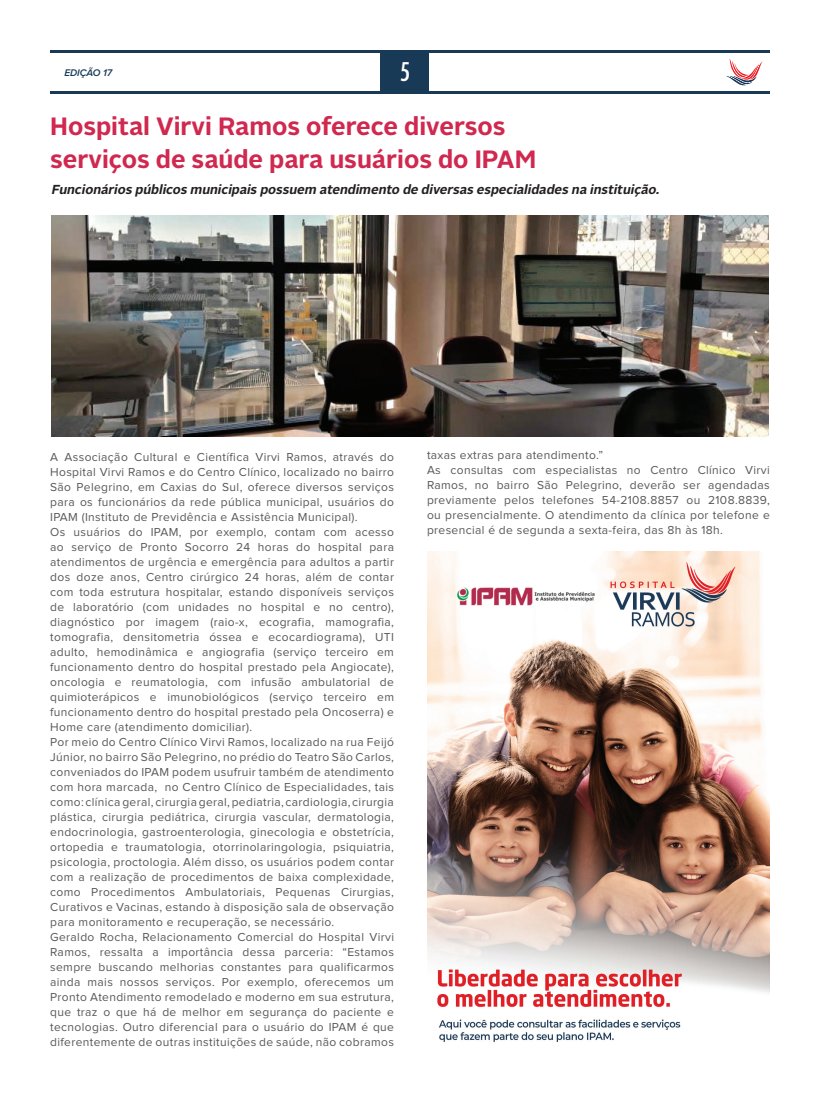
<style>
.page{position:relative;width:820px;height:1106px;background:#fff}
.page>*{position:absolute;margin:0;border:0;box-sizing:border-box;transform-origin:0 0}
.t1{font:700 25px/33px "Alright Sans";color:#d0284f}
.t2{font:500 condensed 25px "Futura";color:#fff}
.t3{font:italic 700 13px "Alright Sans";color:#231f20}
.t4{font:12px/15px "Proxima Nova";letter-spacing:.03em;color:#57585a}
.t5{font:italic 600 10px "Proxima Nova";color:#193a56}
</style>
<div class="page">
<div style="left:380px;top:50px;width:49px;height:44px;background:#193a56"></div>
<svg style="left:726px;top:58px;width:36px;height:28px"></svg>
<hr style="left:50px;top:91px;width:719px;height:3px;background:#193a56">
<hr style="left:50px;top:50px;width:719px;height:3px;background:#193a56">
<img style="left:51px;top:215px;width:717px;height:222px">
<img style="left:427px;top:551px;width:342px;height:491px">
<h1 class="t2" style="left:399px;top:56px;width:12px">5</h1>
<p class="t5" style="left:64px;top:68px;width:49px">EDIÇÃO 17</p>
<h1 class="t1" style="left:50px;top:110px;width:487px">Hospital Virvi Ramos oferece diversos serviços de saúde para usuários do IPAM</h1>
<p class="t3" style="left:51px;top:180px;width:612px">Funcionáriospúblicosmunicipaispossuem atendimento de diversasespecialidadesna instituição.</p>
<p class="t4" style="left:50px;top:449px;width:345px">A Associação Cultural e Científica Virvi Ramos, através do Hospital Virvi Ramos e do Centro Clínico, localizado no bairro São Pelegrino, em Caxias do Sul, oferece diversos serviços para os funcionários da rede pública municipal, usuários do IPAM (Instituto de Previdência e Assistência Municipal).<br>Os usuários do IPAM, por exemplo, contam com acesso ao serviço de Pronto Socorro 24 horas do hospital para atendimentos de urgência e emergência para adultos a partir dos doze anos, Centro cirúrgico 24 horas, além de contar com toda estrutura hospitalar, estando disponíveis serviços de laboratório (com unidades no hospital e no centro), diagnóstico por imagem (raio-x, ecografia, mamografia, tomografia, densitometria óssea e ecocardiograma), UTI adulto, hemodinâmica e angiografia (serviço terceiro em funcionamento dentro do hospital prestado pela Angiocate), oncologia e reumatologia, com infusão ambulatorial de quimioterápicos e imunobiológicos (serviço terceiro em funcionamento dentro do hospital prestado pela Oncoserra) e Home care (atendimento domiciliar).<br>Por meio do Centro Clínico Virvi Ramos, localizado na rua Feijó Júnior, no bairro São Pelegrino, no prédio do Teatro São Carlos, conveniados do IPAM podem usufruir também de atendimento com hora marcada, no Centro Clínico de Especialidades, tais como: clínica geral, cirurgia geral, pediatria, cardiologia, cirurgia plástica, cirurgia pediátrica, cirurgia vascular, dermatologia, endocrinologia, gastroenterologia, ginecologia e obstetrícia, ortopedia e traumatologia, otorrinolaringologia, psiquiatria, psicologia, proctologia. Além disso, os usuários podem contar com a realização de procedimentos de baixa complexidade, como Procedimentos Ambulatoriais, Pequenas Cirurgias, Curativos e Vacinas, estando à disposição sala de observação para monitoramento e recuperação, se necessário.<br>Geraldo Rocha, Relacionamento Comercial do Hospital Virvi Ramos, ressalta a importância dessa parceria: “Estamos sempre buscando melhorias constantes para qualificarmos ainda mais nossos serviços. Por exemplo, oferecemos um Pronto Atendimento remodelado e moderno em sua estrutura, que traz o que há de melhor em segurança do paciente e tecnologias. Outro diferencial para o usuário do IPAM é que diferentemente de outras instituições de saúde, não cobramos</p>
<p class="t4" style="left:427px;top:448px;width:344px">taxas extras para atendimento.”<br>As consultas com especialistas no Centro Clínico Virvi Ramos, no bairro São Pelegrino, deverão ser agendadas previamente pelos telefones 54-2108.8857 ou 2108.8839, ou presencialmente. O atendimento da clínica por telefone e presencial é de segunda a sexta-feira, das 8h às 18h.</p>
</div>
